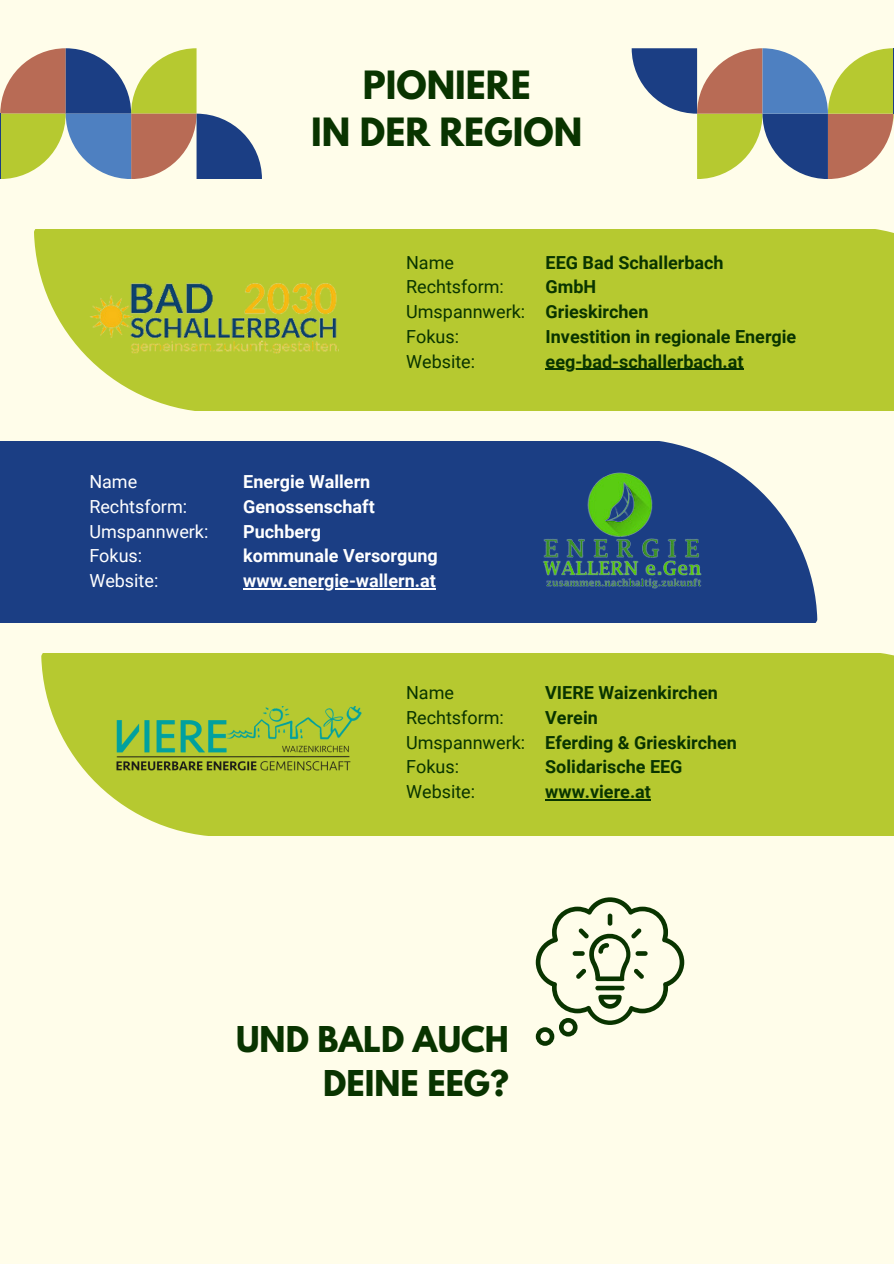
<style>
.page{position:relative;width:894px;height:1264px;background:#fff}
.page>*{position:absolute;margin:0;border:0;box-sizing:border-box;transform-origin:0 0}
.t1{font:700 34.5px/47.2px "League Spartan";color:#093400;text-align:center}
.t2{font:700 31.5px/43.8px "League Spartan";color:#093400;text-align:right}
.t3{font:700 18px/24.8px "Roboto";color:#093400}
.t4{font:18px/24.8px "Roboto";color:#093400}
.t5{font:700 18px/24.8px "Roboto";color:#fff}
.t6{font:18px/24.8px "Roboto";color:#fff}
</style>
<div class="page">
<div style="left:0;top:0;width:893px;height:1263px;background:#fffdea"></div>
<svg style="left:0;top:48px;width:262px;height:131px"></svg>
<svg style="left:631px;top:48px;width:263px;height:131px"></svg>
<div style="left:41px;top:653px;width:852px;height:182px;background:#b6c930"></div>
<img style="left:89px;top:706px;width:293px;height:73px">
<div style="left:0;top:442px;width:817px;height:181px;background:#1b3e84"></div>
<img style="left:540px;top:472px;width:162px;height:121px">
<svg style="left:535px;top:897px;width:149px;height:148px"></svg>
<div style="left:607px;top:913px;width:5px;height:12px;background:#093400;border-radius:2px"></div>
<div style="left:34px;top:229px;width:859px;height:182px;background:#b6c930"></div>
<img style="left:89px;top:283px;width:249px;height:74px">
<hr style="left:545px;top:369px;width:198px;height:1px;background:#093400">
<hr style="left:545px;top:799px;width:106px;height:1px;background:#093400">
<hr style="left:243px;top:588px;width:193px;height:1px;background:#fff">
<h1 class="t1" style="left:311px;top:66px;width:272px">PIONIERE<br>IN DER REGION</h1>
<p class="t4" style="left:406px;top:250px;width:120px">Name<br>Rechtsform:<br>Umspannwerk:<br>Fokus:<br>Website:</p>
<p class="t3" style="left:545px;top:250px;width:252px">EEG Bad Schallerbach<br>GmbH<br>Grieskirchen<br>Investition in regionale Energie eeg-bad-schallerbach.at</p>
<p class="t6" style="left:89px;top:469px;width:120px">Name<br>Rechtsform:<br>Umspannwerk:<br>Fokus:<br>Website:</p>
<p class="t5" style="left:243px;top:469px;width:196px">Energie Wallern<br>Genossenschaft<br>Puchberg<br>kommunale Versorgung www.energie-wallern.at</p>
<p class="t4" style="left:406px;top:680px;width:120px">Name<br>Rechtsform:<br>Umspannwerk:<br>Fokus:<br>Website:</p>
<p class="t3" style="left:545px;top:680px;width:193px">VIERE Waizenkirchen<br>Verein<br>Eferding &amp; Grieskirchen<br>Solidarische EEG www.viere.at</p>
<h2 class="t2" style="left:236px;top:1021px;width:274px">UND BALD AUCH<br>DEINE EEG?</h2>
</div>
